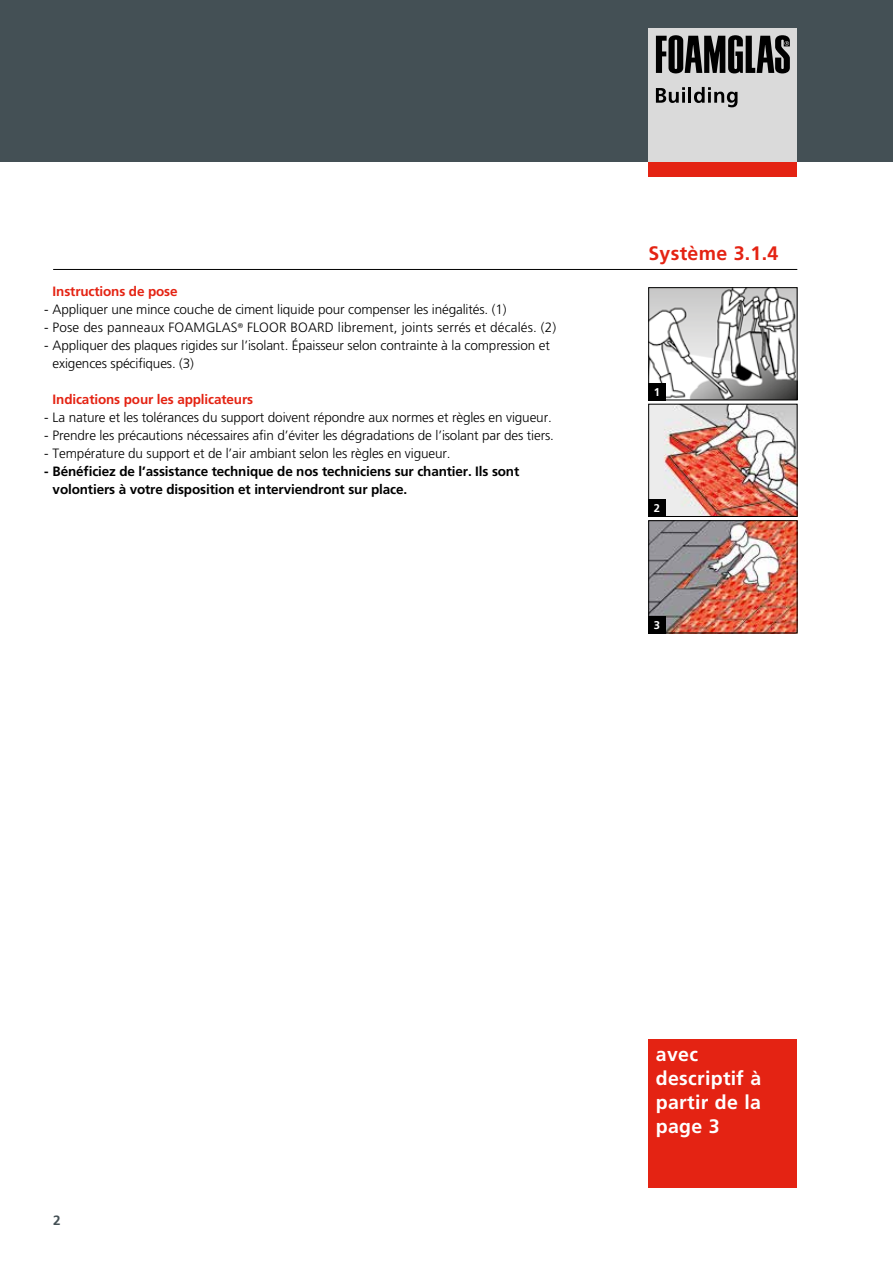
<style>
.page{position:relative;width:893px;height:1263px;background:#fff}
.page>*{position:absolute;margin:0;border:0;box-sizing:border-box;transform-origin:0 0}
.t1{font:700 19.5px/24px "Frutiger LT Pro";letter-spacing:.015em;color:#fff}
.t2{font:700 19.5px "Frutiger LT Std";letter-spacing:.015em;color:#e42313}
.t3{font:300 13.5px/18px "Frutiger LT Pro";letter-spacing:-.01em;color:#000}
.t4{font:700 13.5px/18px "Frutiger LT Pro";letter-spacing:-.01em;color:#000}
.t5{font:300 13.5px "Frutiger LT Pro";letter-spacing:.01em;color:#000}
.t6{font:700 13.5px "Frutiger LT Pro";letter-spacing:-.01em;color:#e42313}
.t7{font:700 13.5px "Frutiger LT Pro";color:#445055}
.t8{font:700 11.25px "Frutiger LT Pro";color:#fff}
</style>
<div class="page">
<div style="left:0;top:0;width:893px;height:162px;background:#445055"></div>
<div style="left:648px;top:28px;width:149px;height:134px;background:#dadada"></div>
<div style="left:648px;top:162px;width:149px;height:15px;background:#e42313"></div>
<svg style="left:656px;top:35px;width:134px;height:38px"></svg>
<svg style="left:656px;top:87px;width:29px;height:16px"></svg>
<hr style="left:688px;top:87px;width:3px;height:16px;background:#000">
<svg style="left:694px;top:87px;width:43px;height:20px"></svg>
<div style="left:648px;top:1038px;width:149px;height:149px;background:#e42313"></div>
<hr style="left:53px;top:269px;width:744px;height:1px;background:#000">
<img style="left:650px;top:289px;width:145px;height:109px">
<div style="left:648px;top:287px;width:149px;height:113px;border:1px solid #000"></div>
<img style="left:650px;top:406px;width:145px;height:109px">
<div style="left:648px;top:404px;width:149px;height:113px;border:1px solid #000"></div>
<img style="left:650px;top:522px;width:145px;height:109px">
<div style="left:648px;top:520px;width:149px;height:113px;border:1px solid #000"></div>
<div style="left:648px;top:383px;width:17px;height:17px;background:#000"></div>
<div style="left:648px;top:500px;width:17px;height:17px;background:#000"></div>
<div style="left:648px;top:616px;width:17px;height:17px;background:#000"></div>
<p class="t6" style="left:53px;top:284px;width:126px">Instructions de pose</p>
<p class="t3" style="left:44px;top:301px;width:464px">- Appliquer une mince couche de ciment liquide pour compenser les inégalités. (1)</p>
<p class="t5" style="left:44px;top:320px;width:514px">- Pose des panneaux FOAMGLAS<sup>®</sup> FLOOR BOARD librement, joints serrés et décalés. (2)</p>
<p class="t3" style="left:53px;top:337px;width:499px;text-indent:-9px">- Appliquer des plaques rigides sur l’isolant. Épaisseur selon contrainte à la compression et exigences spécifiques. (3)</p>
<p class="t6" style="left:53px;top:392px;width:202px">Indications pour les applicateurs</p>
<p class="t3" style="left:44px;top:409px;width:509px">- La nature et les tolérances du support doivent répondre aux normes et règles en vigueur.</p>
<p class="t3" style="left:44px;top:427px;width:511px">- Prendre les précautions nécessaires afin d’éviter les dégradations de l’isolant par des tiers.</p>
<p class="t3" style="left:44px;top:445px;width:408px">- Température du support et de l’air ambiant selon les règles en vigueur.</p>
<p class="t4" style="left:53px;top:463px;width:468px;text-indent:-9px">- Bénéficiez de l’assistance technique de nos techniciens sur chantier. Ils sont volontiers à votre disposition et interviendront sur place.</p>
<h1 class="t2" style="left:648px;top:242px;width:131px">Système 3.1.4</h1>
<p class="t8" style="left:654px;top:385px;width:8px">1</p>
<p class="t8" style="left:654px;top:502px;width:8px">2</p>
<p class="t8" style="left:654px;top:618px;width:8px">3</p>
<p class="t7" style="left:53px;top:1212px;width:9px">2</p>
<h1 class="t1" style="left:656px;top:1042px;width:107px">avec descriptif à partir de la page 3</h1>
</div>
